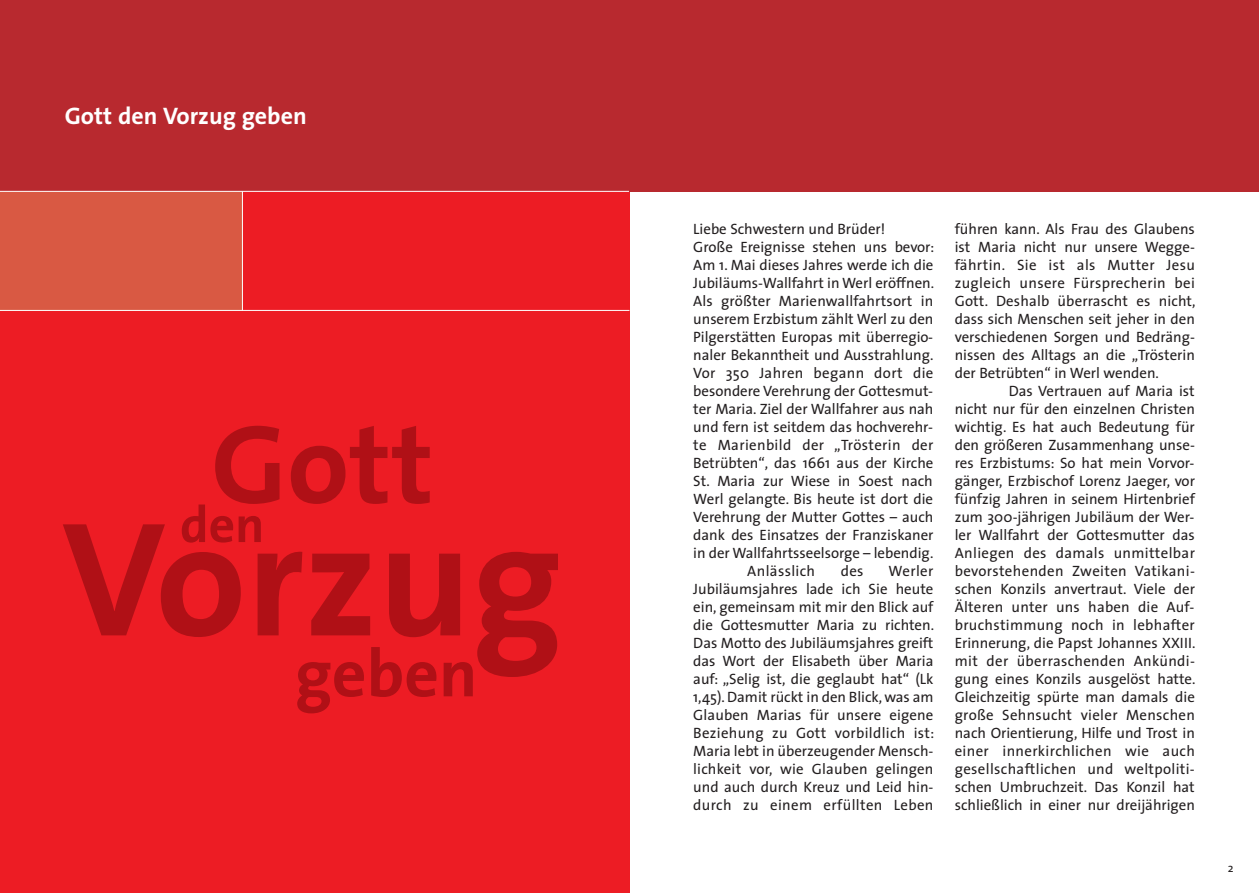
<style>
.page{position:relative;width:1259px;height:893px;background:#fff}
.page>*{position:absolute;margin:0;border:0;box-sizing:border-box;transform-origin:0 0}
.t1{font:700 24px "The Sans";color:#fff}
.t2{font:15px/18px "The Sans";color:#231f20;text-align:justify}
.t3{font:15px "The Sans";letter-spacing:.025em;color:#231f20}
.t4{font:12px "The Sans";color:#231f20}
</style>
<div class="page">
<div style="left:0;top:0;width:629px;height:191px;background:#b8292f"></div>
<div style="left:0;top:191px;width:629px;height:702px;background:#ed1c24"></div>
<div style="left:0;top:191px;width:242px;height:119px;background:#d95943"></div>
<hr style="left:0;top:191px;width:629px;height:1px;background:#fff">
<hr style="left:0;top:310px;width:629px;height:1px;background:#fff">
<hr style="left:242px;top:191px;width:1px;height:119px;background:#fff">
<div style="left:629px;top:0;width:630px;height:191px;background:#b8292f"></div>
<svg style="left:183px;top:426px;width:247px;height:98px"></svg>
<svg style="left:63px;top:524px;width:495px;height:153px"></svg>
<svg style="left:297px;top:647px;width:176px;height:66px"></svg>
<h1 class="t1" style="left:65px;top:107px;width:243px">Gott den Vorzug geben</h1>
<p class="t2" style="left:693px;top:221px;width:193px">Liebe Schwestern und Brüder!</p>
<p class="t2" style="left:693px;top:239px;width:242px">Große Ereignisse stehen uns bevor:</p>
<p class="t2" style="left:693px;top:257px;width:242px">Am 1. Mai dieses Jahres werde ich die</p>
<p class="t2" style="left:693px;top:275px;width:242px">Jubiläums-Wallfahrt in Werl eröffnen.</p>
<p class="t2" style="left:693px;top:293px;width:242px">Als größter Marienwallfahrtsort in</p>
<p class="t2" style="left:693px;top:311px;width:242px">unserem Erzbistum zählt Werl zu den</p>
<p class="t2" style="left:693px;top:329px;width:241px">Pilgerstätten Europas mit überregio-</p>
<p class="t2" style="left:693px;top:347px;width:242px">naler Bekanntheit und Ausstrahlung.</p>
<p class="t3" style="left:693px;top:367px;width:242px">Vor 350 Jahren begann dort die</p>
<p class="t2" style="left:693px;top:383px;width:241px">besondere Verehrung der Gottesmut-</p>
<p class="t2" style="left:693px;top:401px;width:242px">ter Maria. Ziel der Wallfahrer aus nah</p>
<p class="t2" style="left:693px;top:419px;width:241px">und fern ist seitdem das hochverehr-</p>
<p class="t3" style="left:693px;top:439px;width:242px">te Marienbild der „Trösterin der</p>
<p class="t2" style="left:693px;top:455px;width:242px">Betrübten“, das 1661 aus der Kirche</p>
<p class="t2" style="left:693px;top:473px;width:241px">St. Maria zur Wiese in Soest nach</p>
<p class="t2" style="left:693px;top:491px;width:241px">Werl gelangte. Bis heute ist dort die</p>
<p class="t2" style="left:693px;top:509px;width:242px">Verehrung der Mutter Gottes – auch</p>
<p class="t2" style="left:693px;top:527px;width:242px">dank des Einsatzes der Franziskaner</p>
<p class="t2" style="left:693px;top:545px;width:242px">in der Wallfahrtsseelsorge – lebendig.</p>
<p class="t3" style="left:747px;top:565px;width:69px">Anlässlich</p>
<p class="t2" style="left:841px;top:563px;width:24px">des</p>
<p class="t2" style="left:693px;top:563px;width:242px;text-indent:195px">Werler Jubiläumsjahres lade ich Sie heute ein, gemeinsam mit mir den Blick auf die Gottesmutter Maria zu richten.<br>Das Motto des Jubiläumsjahres greift das Wort der Elisabeth über Maria auf: „Selig ist, die geglaubt hat“ (Lk 1,45). Damit rückt in den Blick, was am Glauben Marias für unsere eigene Beziehung zu Gott vorbildlich ist:<br>Maria lebt in überzeugender Mensch&shy;lichkeit vor, wie Glauben gelingen und auch durch Kreuz und Leid hin&shy;durch zu einem erfüllten Leben</p>
<p class="t2" style="left:954px;top:221px;width:242px">führen kann. Als Frau des Glaubens ist Maria nicht nur unsere Wegge&shy;fährtin. Sie ist als Mutter Jesu zugleich unsere Fürsprecherin bei Gott. Deshalb überrascht es nicht, dass sich Menschen seit jeher in den verschiedenen Sorgen und Bedräng&shy;nissen des Alltags an die „Trösterin der Betrübten“ in Werl wenden.</p>
<p class="t2" style="left:954px;top:383px;width:242px;text-indent:54px">Das Vertrauen auf Maria ist nicht nur für den einzelnen Christen wichtig. Es hat auch Bedeutung für den größeren Zusammenhang unse&shy;res Erzbistums: So hat mein Vorvor&shy;gänger, Erzbischof Lorenz Jaeger, vor fünfzig Jahren in seinem Hirtenbrief zum 300-jährigen Jubiläum der Wer&shy;ler Wallfahrt der Gottesmutter das Anliegen des damals unmittelbar bevorstehenden Zweiten Vatikani&shy;schen Konzils anvertraut. Viele der Älteren unter uns haben die Auf&shy;bruchstimmung noch in lebhafter Erinnerung, die Papst Johannes XXIII. mit der überraschenden Ankündi&shy;gung eines Konzils ausgelöst hatte.<br>Gleichzeitig spürte man damals die große Sehnsucht vieler Menschen nach Orientierung, Hilfe und Trost in einer innerkirchlichen wie auch gesellschaftlichen und weltpoliti&shy;schen Umbruchzeit. Das Konzil hat schließlich in einer nur dreijährigen</p>
<p class="t4" style="left:1227px;top:863px;width:7px">2</p>
</div>
